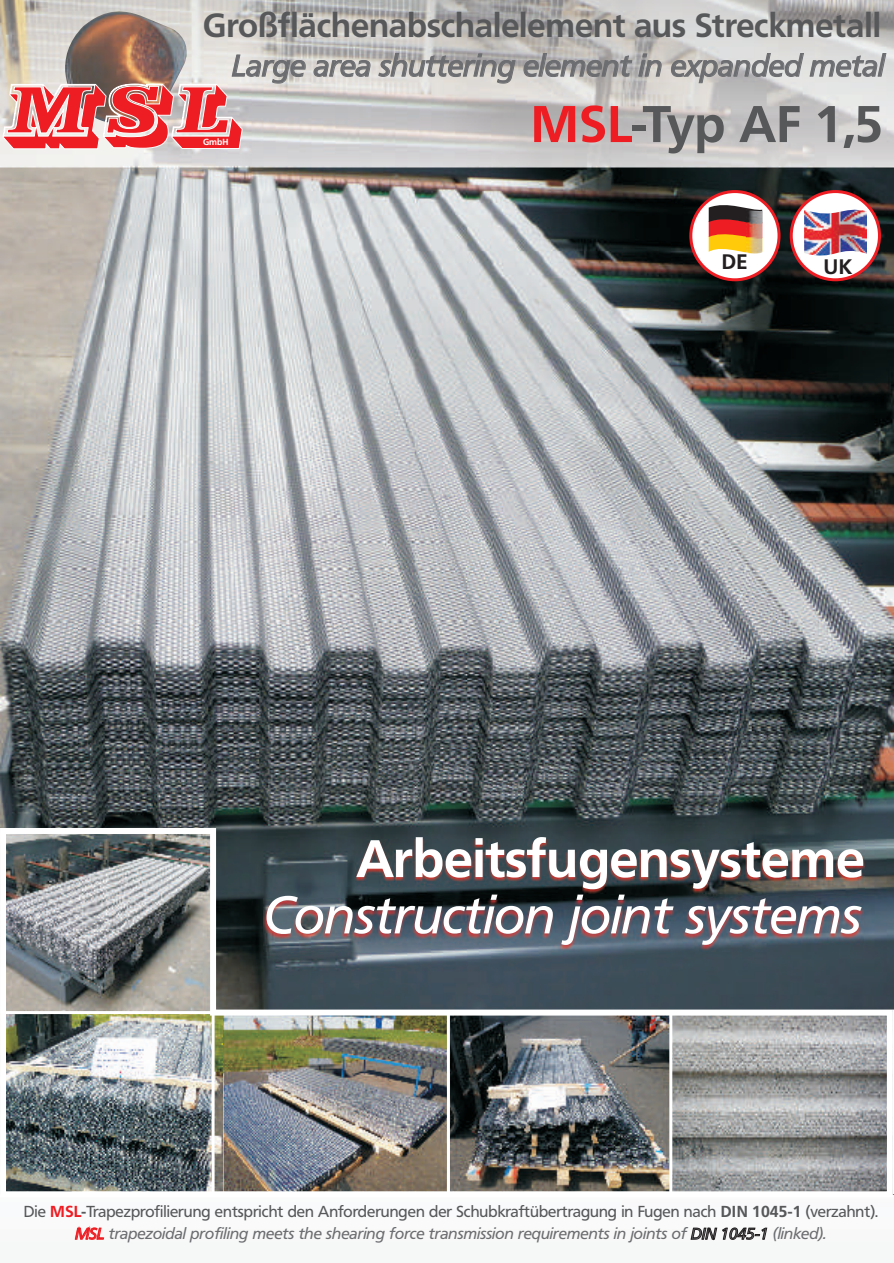
<style>
.page{position:relative;width:894px;height:1263px;background:#fff}
.page>*{position:absolute;margin:0;border:0;box-sizing:border-box;transform-origin:0 0}
.t1{font:italic 52.2px "Frutiger VR";color:#fff}
.t2{font:700 52.2px "Frutiger BSK";color:#fff}
.t3{font:700 51px "Frutiger BSK";color:#57585a}
.t4{font:700 33px "Frutiger BSK";color:#57585a}
.t5{font:italic 30px "Frutiger VR";color:#6c6d70}
.t6{font:700 20.85px "Frutiger BSK";color:#231f20}
.t7{font:15.75px "Frutiger BSK";color:#57585a}
.t8{font:italic 15.75px "Frutiger VR";color:#6c6d70}
.t9{font:700 8.85px "Frutiger BSK";color:#fff}
.s1{color:#ee1d23}
.s2{font-weight:700;color:#ee1d23}
.s3{font-weight:700}
.s4{color:#231f20}
</style>
<div class="page">
<img style="left:0;top:168px;width:894px;height:657px">
<svg style="left:689px;top:190px;width:92px;height:91px"></svg>
<svg style="left:709px;top:200px;width:53px;height:58px"></svg>
<img style="left:746px;top:209px;width:16px;height:45px">
<svg style="left:790px;top:190px;width:91px;height:91px"></svg>
<img style="left:804px;top:210px;width:63px;height:47px">
<img style="left:0;top:0;width:894px;height:168px">
<img style="left:53px;top:5px;width:137px;height:78px">
<svg style="left:2px;top:83px;width:241px;height:67px;background:#e57577"></svg>
<img style="left:0;top:825px;width:894px;height:370px">
<hr style="left:669px;top:1013px;width:3px;height:181px;background:#fff">
<hr style="left:893px;top:1010px;width:1px;height:184px;background:#fff">
<h3 class="t4" style="left:203px;top:12px;width:679px">Großflächenabschalelement aus Streckmetall</h3>
<h3 class="t5" style="left:232px;top:54px;width:654px">Large area shuttering element in expanded metal</h3>
<p class="t9" style="left:203px;top:138px;width:27px">GmbH</p>
<h2 class="t3" style="left:531px;top:103px;width:354px"><span class="s1">MSL</span>-Typ AF 1,5</h2>
<h3 class="t6" style="left:722px;top:253px;width:27px">DE</h3>
<h3 class="t6" style="left:824px;top:258px;width:30px">UK</h3>
<h1 class="t2" style="left:356px;top:837px;width:510px">Arbeitsfugensysteme</h1>
<h1 class="t1" style="left:264px;top:894px;width:599px">Construction joint systems</h1>
<p class="t7" style="left:24px;top:1205px;width:856px">Die <span class="s2">MSL</span><span class="s3">-</span>Trapezprofilierung entspricht den Anforderungen der Schubkraftübertragung in Fugen nach <span class="s3">DIN 1045-1</span> (verzahnt).</p>
<p class="t8" style="left:75px;top:1227px;width:753px"><span class="s1">MSL</span> trapezoidal profiling meets the shearing force transmission requirements in joints of <span class="s4">DIN 1045-1</span> (linked).</p>
</div>
